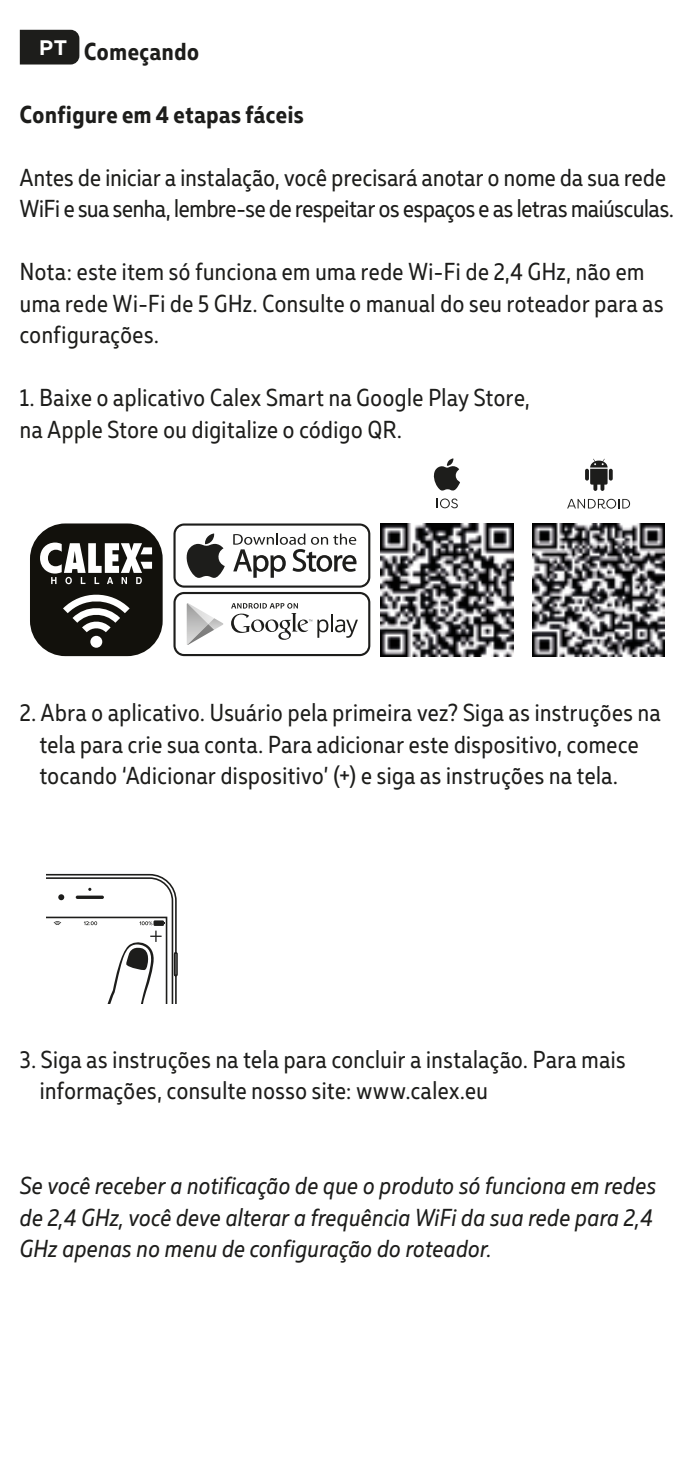
<style>
.page{position:relative;width:695px;height:1469px;background:#fff}
.page>*{position:absolute;margin:0;border:0;box-sizing:border-box;transform-origin:0 0}
.t1{font:24.5px/31.5px "Muller Narrow";letter-spacing:.02em;color:#1d1d1b}
.t2{font:italic 24.5px/31.5px "Muller Narrow";letter-spacing:.02em;color:#1d1d1b}
.t3{font:700 24.5px "Muller Narrow";letter-spacing:.025em;color:#1d1d1b}
</style>
<div class="page">
<div style="left:20px;top:30px;width:59px;height:34px;background:#1d1d1b"></div>
<svg style="left:47px;top:873px;width:131px;height:130px"></svg>
<svg style="left:173px;top:523px;width:197px;height:64px"></svg>
<div style="left:175px;top:525px;width:193px;height:60px;background:#fff;border-radius:9px"></div>
<svg style="left:186px;top:533px;width:39px;height:45px"></svg>
<svg style="left:233px;top:533px;width:123px;height:45px"></svg>
<div style="left:173px;top:592px;width:197px;height:64px;background:#1d1d1b;border-radius:11px"></div>
<div style="left:175px;top:594px;width:193px;height:60px;background:#fff;border-radius:9px"></div>
<svg style="left:187px;top:603px;width:36px;height:42px"></svg>
<svg style="left:231px;top:603px;width:127px;height:37px"></svg>
<img style="left:380px;top:523px;width:133px;height:133px">
<img style="left:532px;top:523px;width:132px;height:133px">
<svg style="left:433px;top:458px;width:27px;height:32px"></svg>
<svg style="left:440px;top:498px;width:10px;height:10px"></svg>
<div style="left:441px;top:499px;width:7px;height:8px;background:#fff;border-radius:50%"></div>
<svg style="left:451px;top:498px;width:7px;height:10px"></svg>
<svg style="left:585px;top:459px;width:27px;height:32px"></svg>
<svg style="left:567px;top:499px;width:38px;height:9px"></svg>
<svg style="left:606px;top:499px;width:10px;height:9px"></svg>
<div style="left:607px;top:500px;width:8px;height:7px;background:#fff;border-radius:50%"></div>
<svg style="left:618px;top:499px;width:12px;height:9px"></svg>
<div style="left:30px;top:523px;width:133px;height:133px;background:#12110c;border-radius:35px"></div>
<svg style="left:40px;top:542px;width:112px;height:42px"></svg>
<svg style="left:63px;top:594px;width:67px;height:38px"></svg>
<div style="left:90px;top:636px;width:12px;height:11px;background:#fff;border-radius:50%"></div>
<p class="t3" style="left:39px;top:36px;width:161px"><sup>PT</sup> Começando</p>
<p class="t3" style="left:20px;top:98px;width:285px">Configure em 4 etapas fáceis</p>
<p class="t1" style="left:20px;top:161px;width:655px">Antes de iniciar a instalação, você precisará anotar o nome da sua rede<br>WiFi e sua senha, lembre-se de respeitar os espaços e as letras maiúsculas.</p>
<p class="t1" style="left:20px;top:256px;width:645px">Nota: este item só funciona em uma rede Wi-Fi de 2,4 GHz, não em uma rede Wi-Fi de 5 GHz. Consulte o manual do seu roteador para as configurações.</p>
<p class="t1" style="left:20px;top:382px;width:511px">1. Baixe o aplicativo Calex Smart na Google Play Store, na Apple Store ou digitalize o código QR.</p>
<p class="t1" style="left:40px;top:697px;width:622px;text-indent:-20px">2. Abra o aplicativo. Usuário pela primeira vez? Siga as instruções na tela para crie sua conta. Para adicionar este dispositivo, comece tocando ‘Adicionar dispositivo’ (+) e siga as instruções na tela.</p>
<p class="t1" style="left:40px;top:1043px;width:587px;text-indent:-20px">3. Siga as instruções na tela para concluir a instalação. Para mais informações, consulte nosso site: www.calex.eu</p>
<p class="t2" style="left:20px;top:1169px;width:637px">Se você receber a notificação de que o produto só funciona em redes de 2,4 GHz, você deve alterar a frequência WiFi da sua rede para 2,4<br>GHz apenas no menu de configuração do roteador.</p>
</div>
